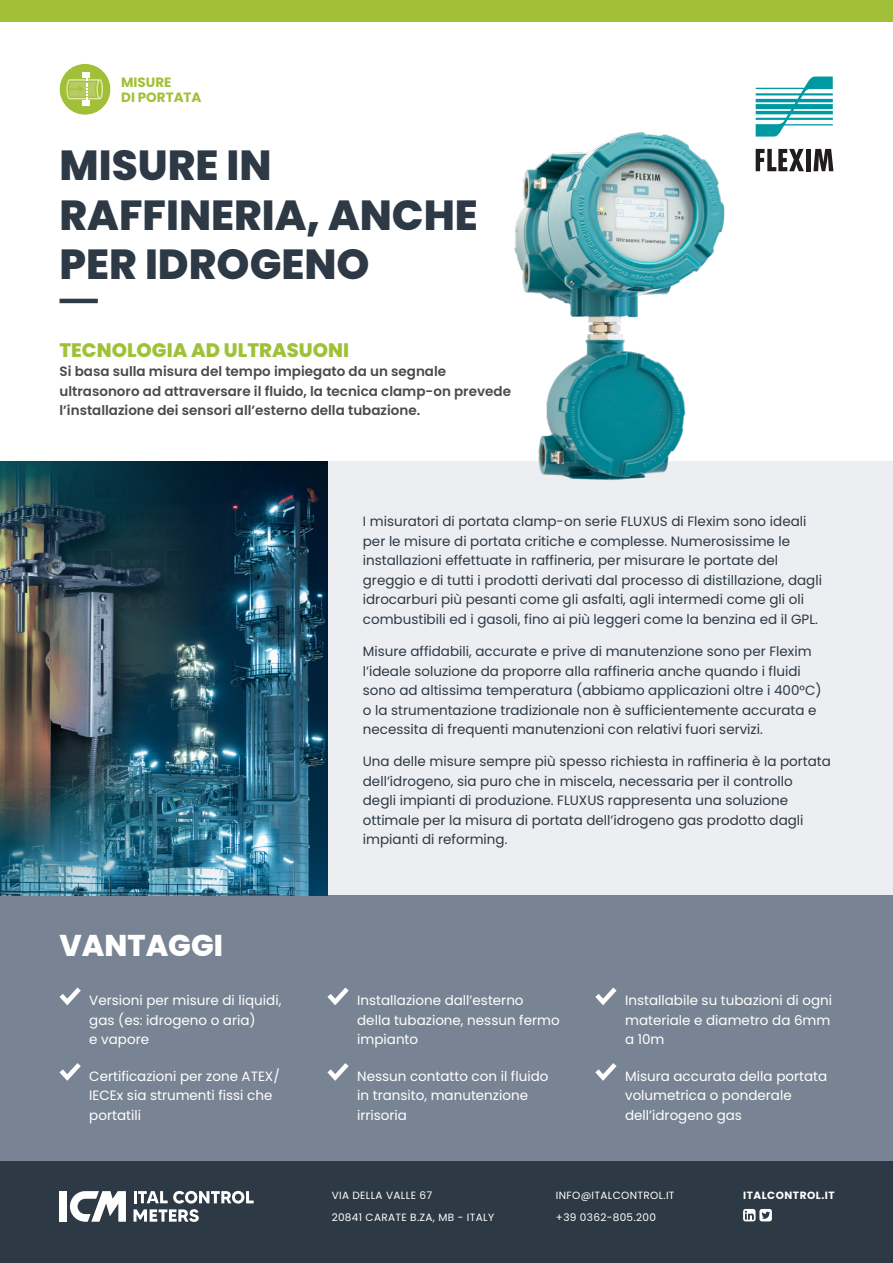
<style>
.page{position:relative;width:893px;height:1263px;background:#fff}
.page>*{position:absolute;margin:0;border:0;box-sizing:border-box;transform-origin:0 0}
.t1{font:800 42px/49.5px "Poppins";color:#2d3945}
.t2{font:800 30px "Poppins";color:#fff}
.t3{font:800 19.5px "Poppins";color:#a2c037}
.t4{font:13.5px/19.5px "Poppins";color:#2d3945}
.t5{font:13.5px/19.5px "Poppins";color:#fff}
.t6{font:600 13.5px/19.5px "Poppins";color:#4b4b4a}
.t7{font:700 13.5px/15px "Poppins";color:#a2c037}
.t8{font:10.5px/22.5px "Poppins";letter-spacing:.03em;color:#fff}
.t9{font:700 10.5px "Poppins";letter-spacing:.05em;color:#fff}
</style>
<div class="page">
<div style="left:0;top:1160px;width:893px;height:103px;background:#2d3945"></div>
<div style="left:60px;top:1191px;width:7px;height:31px;background:#fff"></div>
<svg style="left:134px;top:1209px;width:65px;height:13px"></svg>
<svg style="left:134px;top:1191px;width:120px;height:12px"></svg>
<svg style="left:70px;top:1191px;width:56px;height:31px"></svg>
<svg style="left:743px;top:1209px;width:29px;height:12px"></svg>
<div style="left:0;top:895px;width:893px;height:265px;background:#788493"></div>
<div style="left:0;top:0;width:893px;height:21px;background:#a2c037"></div>
<div style="left:60px;top:64px;width:51px;height:51px;background:#a2c037;border-radius:50%"></div>
<div style="left:83px;top:72px;width:7px;height:6px;background:#fff"></div>
<svg style="left:66px;top:79px;width:37px;height:27px"></svg>
<svg style="left:59px;top:987px;width:22px;height:19px"></svg>
<svg style="left:59px;top:1063px;width:22px;height:18px"></svg>
<svg style="left:327px;top:987px;width:22px;height:18px"></svg>
<svg style="left:327px;top:1063px;width:22px;height:18px"></svg>
<svg style="left:595px;top:987px;width:22px;height:18px"></svg>
<svg style="left:595px;top:1063px;width:22px;height:18px"></svg>
<div style="left:0;top:461px;width:893px;height:434px;background:#eceef1"></div>
<img style="left:0;top:461px;width:327px;height:434px">
<hr style="left:60px;top:299px;width:38px;height:4px;background:#2d3945">
<svg style="left:756px;top:77px;width:77px;height:12px"></svg>
<img style="left:514px;top:89px;width:320px;height:391px">
<p class="t7" style="left:121px;top:75px;width:82px">MISURE<br>DI PORTATA</p>
<h1 class="t1" style="left:60px;top:141px;width:420px">MISURE IN<br>RAFFINERIA, ANCHE<br>PER IDROGENO</h1>
<h3 class="t3" style="left:60px;top:339px;width:291px">TECNOLOGIA AD ULTRASUONI</h3>
<p class="t6" style="left:60px;top:362px;width:453px">Si basa sulla misura del tempo impiegato da un segnale ultrasonoro ad attraversare il fluido, la tecnica clamp-on prevede l’installazione dei sensori all’esterno della tubazione.</p>
<h2 class="t2" style="left:60px;top:928px;width:165px">VANTAGGI</h2>
<p class="t5" style="left:89px;top:991px;width:194px">Versioni per misure di liquidi, gas (es: idrogeno o aria)<br>e vapore</p>
<p class="t5" style="left:89px;top:1066px;width:192px">Certificazioni per zone ATEX/<br>IECEx sia strumenti fissi che portatili</p>
<p class="t4" style="left:363px;top:512px;width:461px">I misuratori di portata clamp-on serie FLUXUS di Flexim sono ideali per le misure di portata critiche e complesse. Numerosissime le installazioni effettuate in raffineria, per misurare le portate del greggio e di tutti i prodotti derivati dal processo di distillazione, dagli idrocarburi più pesanti come gli asfalti, agli intermedi come gli oli combustibili ed i gasoli, fino ai più leggeri come la benzina ed il GPL.</p>
<p class="t4" style="left:363px;top:642px;width:460px">Misure affidabili, accurate e prive di manutenzione sono per Flexim l’ideale soluzione da proporre alla raffineria anche quando i fluidi sono ad altissima temperatura (abbiamo applicazioni oltre i 400°C) o la strumentazione tradizionale non è sufficientemente accurata e necessita di frequenti manutenzioni con relativi fuori servizi.</p>
<p class="t4" style="left:363px;top:752px;width:470px">Una delle misure sempre più spesso richiesta in raffineria è la portata dell’idrogeno, sia puro che in miscela, necessaria per il controllo<br>degli impianti di produzione. FLUXUS rappresenta una soluzione ottimale per la misura di portata dell’idrogeno gas prodotto dagli impianti di reforming.</p>
<p class="t5" style="left:357px;top:991px;width:204px">Installazione dall’esterno della tubazione, nessun fermo impianto</p>
<p class="t5" style="left:357px;top:1066px;width:193px">Nessun contatto con il fluido in transito, manutenzione irrisoria</p>
<p class="t5" style="left:625px;top:991px;width:209px">Installabile su tubazioni di ogni materiale e diametro da 6mm a 10m</p>
<p class="t5" style="left:625px;top:1066px;width:204px">Misura accurata della portata volumetrica o ponderale dell’idrogeno gas</p>
<p class="t8" style="left:332px;top:1184px;width:164px">VIA DELLA VALLE 67<br>20841 CARATE B.ZA, MB - ITALY</p>
<p class="t9" style="left:743px;top:1189px;width:93px">ITALCONTROL.IT</p>
<p class="t8" style="left:556px;top:1184px;width:120px">INFO@ITALCONTROL.IT +39 0362-805.200</p>
</div>
